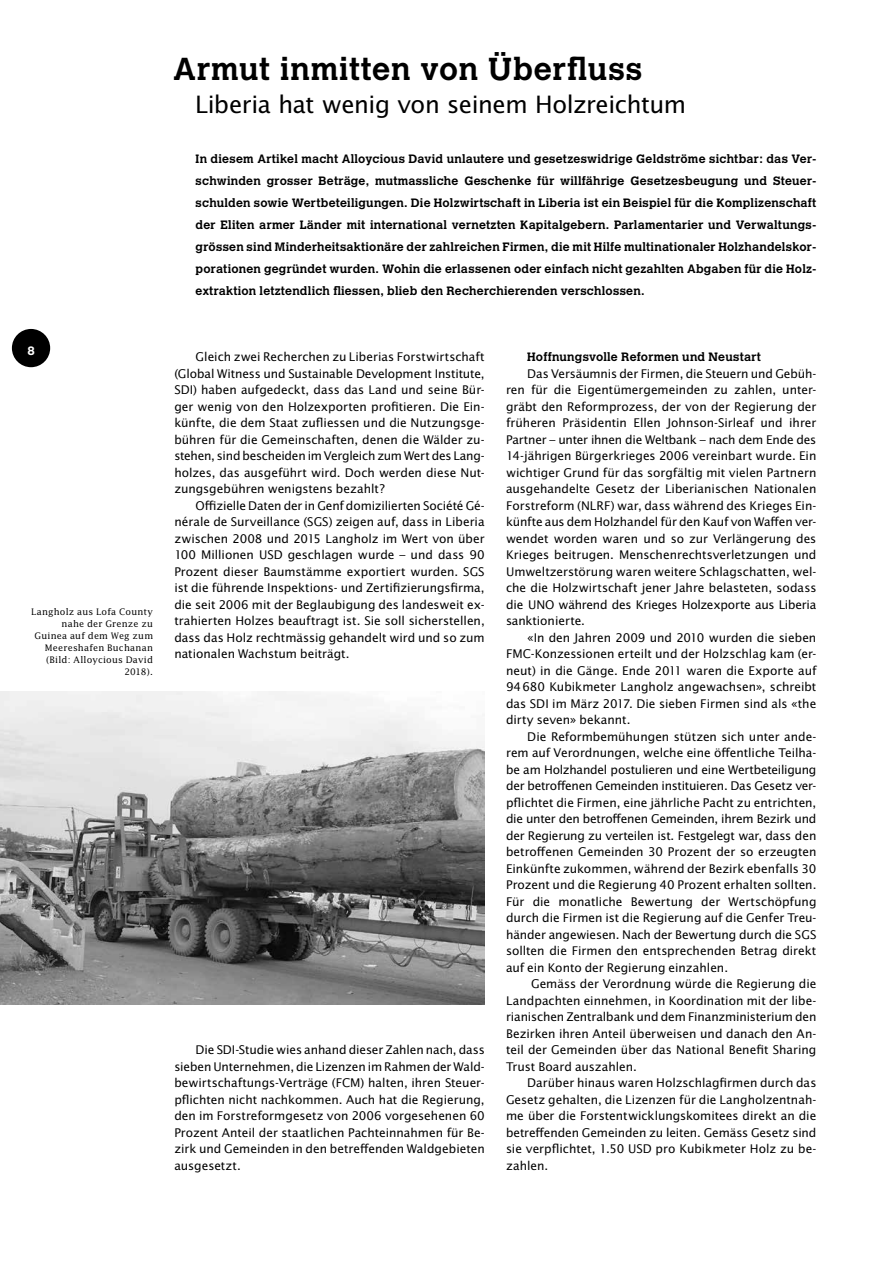
<style>
.page{position:relative;width:893px;height:1263px;background:#fff}
.page>*{position:absolute;margin:0;border:0;box-sizing:border-box;transform-origin:0 0}
.t1{font:700 31.5px "Calvert";letter-spacing:.03em;color:#000}
.t2{font:24px "Lucida Sans";letter-spacing:-.02em;color:#000}
.t3{font:12px/16.5px "Lucida Sans";letter-spacing:-.005em;color:#000;text-align:justify}
.t4{font:700 12px/22px "Calvert";letter-spacing:.015em;color:#000;text-align:justify}
.t5{font:700 12px "Calvert";color:#fff}
.t6{font:9px/12px "Lucida";letter-spacing:.02em;color:#000;text-align:right}
</style>
<div class="page">
<div style="left:12px;top:329px;width:38px;height:38px;background:#000;border-radius:50%"></div>
<img style="left:0;top:691px;width:485px;height:313px">
<p class="t5" style="left:27px;top:343px;width:9px">8</p>
<p class="t6" style="left:31px;top:605px;width:123px">Langholz aus Lofa County nahe der Grenze zu<br>Guinea auf dem Weg zum<br>Meereshafen Buchanan (Bild: Alloycious David<br>2018).</p>
<h1 class="t1" style="left:173px;top:49px;width:471px">Armut inmitten von Überfluss</h1>
<h2 class="t2" style="left:195px;top:90px;width:493px">Liberia hat wenig von seinem Holzreichtum</h2>
<p class="t4" style="left:196px;top:147px;width:622px">In diesem Artikel macht Alloycious David unlautere und gesetzeswidrige Geldströme sichtbar: das Ver&shy;schwinden grosser Beträge, mutmassliche Geschenke für willfährige Gesetzesbeugung und Steuer&shy;schulden sowie Wertbeteiligungen. Die Holzwirtschaft in Liberia ist ein Beispiel für die Komplizenschaft der Eliten armer Länder mit international vernetzten Kapitalgebern. Parlamentarier und Verwaltungs&shy;grössen sind Minderheitsaktionäre der zahlreichen Firmen, die mit Hilfe multinationaler Holzhandelskor&shy;porationen gegründet wurden. Wohin die erlassenen oder einfach nicht gezahlten Abgaben für die Holz&shy;extraktion letztendlich fliessen, blieb den Recherchierenden verschlossen.</p>
<p class="t3" style="left:174px;top:348px;width:312px;text-indent:21px">Gleich zwei Recherchen zu Liberias Forstwirtschaft (Global Witness und Sustainable Development Institute, SDI) haben aufgedeckt, dass das Land und seine Bür&shy;ger wenig von den Holzexporten profitieren. Die Ein&shy;künfte, die dem Staat zufliessen und die Nutzungsge&shy;bühren für die Gemeinschaften, denen die Wälder zu&shy;stehen, sind bescheiden im Vergleich zum Wert des Lang&shy;holzes, das ausgeführt wird. Doch werden diese Nut&shy;zungsgebühren wenigstens bezahlt?</p>
<p class="t3" style="left:174px;top:497px;width:312px;text-indent:21px">Offizielle Daten der in Genf domizilierten Société Gé&shy;nérale de Surveillance (SGS) zeigen auf, dass in Liberia zwischen 2008 und 2015 Langholz im Wert von über 100 Millionen USD geschlagen wurde – und dass 90<br>Prozent dieser Baumstämme exportiert wurden. SGS ist die führende Inspektions- und Zertifizierungsfirma, die seit 2006 mit der Beglaubigung des landesweit ex&shy;trahierten Holzes beauftragt ist. Sie soll sicherstellen, dass das Holz rechtmässig gehandelt wird und so zum nationalen Wachstum beiträgt.</p>
<p class="t3" style="left:174px;top:1041px;width:312px;text-indent:21px">Die SDI-Studie wies anhand dieser Zahlen nach, dass sieben Unternehmen, die Lizenzen im Rahmen der Wald&shy;bewirtschaftungs-Verträge (FCM) halten, ihren Steuer&shy;pflichten nicht nachkommen. Auch hat die Regierung, den im Forstreformgesetz von 2006 vorgesehenen 60<br>Prozent Anteil der staatlichen Pachteinnahmen für Be&shy;zirk und Gemeinden in den betreffenden Waldgebieten ausgesetzt.</p>
<p class="t4" style="left:527px;top:346px;width:235px">Hoffnungsvolle Reformen und Neustart</p>
<p class="t3" style="left:506px;top:365px;width:312px;text-indent:21px">Das Versäumnis der Firmen, die Steuern und Gebüh&shy;ren für die Eigentümergemeinden zu zahlen, unter&shy;gräbt den Reformprozess, der von der Regierung der früheren Präsidentin Ellen Johnson-Sirleaf und ihrer Partner – unter ihnen die Weltbank – nach dem Ende des 14-jährigen Bürgerkrieges 2006 vereinbart wurde. Ein wichtiger Grund für das sorgfältig mit vielen Partnern ausgehandelte Gesetz der Liberianischen Nationalen Forstreform (NLRF) war, dass während des Krieges Ein&shy;künfte aus dem Holzhandel für den Kauf von Waffen ver&shy;wendet worden waren und so zur Verlängerung des Krieges beitrugen. Menschenrechtsverletzungen und Umweltzerstörung waren weitere Schlagschatten, wel&shy;che die Holzwirtschaft jener Jahre belasteten, sodass die UNO während des Krieges Holzexporte aus Liberia sanktionierte.</p>
<p class="t3" style="left:506px;top:629px;width:312px;text-indent:21px">«In den Jahren 2009 und 2010 wurden die sieben FMC-Konzessionen erteilt und der Holzschlag kam (er&shy;neut) in die Gänge. Ende 2011 waren die Exporte auf 94680 Kubikmeter Langholz angewachsen», schreibt das SDI im März 2017. Die sieben Firmen sind als «the dirty seven» bekannt.</p>
<p class="t3" style="left:506px;top:728px;width:312px;text-indent:21px">Die Reformbemühungen stützen sich unter ande&shy;rem auf Verordnungen, welche eine öffentliche Teilha&shy;be am Holzhandel postulieren und eine Wertbeteiligung der betroffenen Gemeinden instituieren. Das Gesetz ver&shy;pflichtet die Firmen, eine jährliche Pacht zu entrichten, die unter den betroffenen Gemeinden, ihrem Bezirk und der Regierung zu verteilen ist. Festgelegt war, dass den betroffenen Gemeinden 30 Prozent der so erzeugten Einkünfte zukommen, während der Bezirk ebenfalls 30<br>Prozent und die Regierung 40 Prozent erhalten sollten.<br>Für die monatliche Bewertung der Wertschöpfung durch die Firmen ist die Regierung auf die Genfer Treu&shy;händer angewiesen. Nach der Bewertung durch die SGS sollten die Firmen den entsprechenden Betrag direkt auf ein Konto der Regierung einzahlen.</p>
<p class="t3" style="left:506px;top:975px;width:312px;text-indent:25px">Gemäss der Verordnung würde die Regierung die Landpachten einnehmen, in Koordination mit der libe&shy;rianischen Zentralbank und dem Finanzministerium den Bezirken ihren Anteil überweisen und danach den An&shy;teil der Gemeinden über das National Benefit Sharing Trust Board auszahlen.</p>
<p class="t3" style="left:506px;top:1074px;width:312px;text-indent:21px">Darüber hinaus waren Holzschlagfirmen durch das Gesetz gehalten, die Lizenzen für die Langholzentnah&shy;me über die Forstentwicklungskomitees direkt an die betreffenden Gemeinden zu leiten. Gemäss Gesetz sind sie verpflichtet, 1.50 USD pro Kubikmeter Holz zu be&shy;zahlen.</p>
</div>
